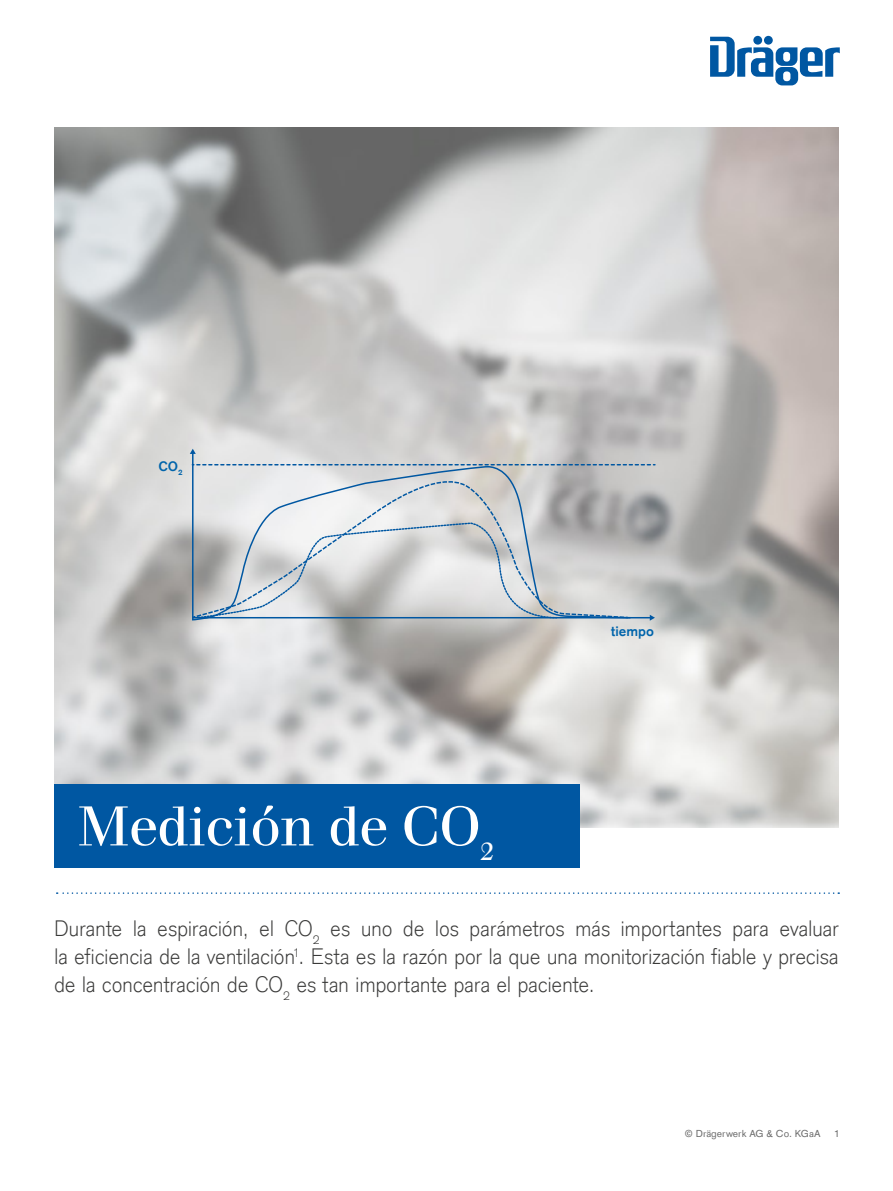
<style>
.page{position:relative;width:893px;height:1191px;background:#fff}
.page>*{position:absolute;margin:0;border:0;box-sizing:border-box;transform-origin:0 0}
.t1{font:58.5px "Draeger Walbaum Global";letter-spacing:-.01em;color:#fff}
.t2{font:26.25px "Draeger Walbaum Global";color:#fff}
.t3{font:300 23.25px/27.9px "Draeger Sans Global";letter-spacing:-.015em;color:#3a3a39;text-align:justify}
.t4{font:700 14.25px "Draeger Sans Global";color:#0064ab}
.t5{font:10.5px "Draeger Sans Global";color:#6e6e6e}
</style>
<div class="page">
<img style="left:54px;top:128px;width:785px;height:699px">
<div style="left:54px;top:784px;width:526px;height:83px;background:#0057a2"></div>
<svg style="left:57px;top:892px;width:782px;height:2px"></svg>
<svg style="left:710px;top:37px;width:130px;height:48px"></svg>
<hr style="left:192px;top:617px;width:459px;height:1px;background:#0057a2">
<svg style="left:650px;top:615px;width:5px;height:5px"></svg>
<svg style="left:191px;top:451px;width:441px;height:170px;background:#cbcdce"></svg>
<svg style="left:190px;top:449px;width:6px;height:5px"></svg>
<svg style="left:192px;top:464px;width:463px;height:1px"></svg>
<svg style="left:195px;top:467px;width:432px;height:152px;background:#cfd1d3"></svg>
<svg style="left:624px;top:616px;width:5px;height:3px"></svg>
<svg style="left:192px;top:523px;width:366px;height:96px;background:#c9cdd0"></svg>
<p class="t4" style="left:158px;top:457px;width:26px">CO<sub>2</sub></p>
<h1 class="t1" style="left:78px;top:779px;width:404px">Medición de CO</h1>
<p class="t2" style="left:480px;top:830px;width:15px">2</p>
<p class="t4" style="left:611px;top:622px;width:44px">tiempo</p>
<p class="t3" style="left:54px;top:914px;width:786px">Durante la espiración, el CO<sub>2</sub> es uno de los parámetros más importantes para evaluar la eficiencia de la ventilación<sup>1</sup>. Esta es la razón por la que una monitorización fiable y precisa de la concentración de CO<sub>2</sub> es tan importante para el paciente.</p>
<p class="t5" style="left:685px;top:1127px;width:137px">© Drägerwerk AG &amp; Co. KGaA</p>
<p class="t5" style="left:835px;top:1127px;width:6px">1</p>
</div>
